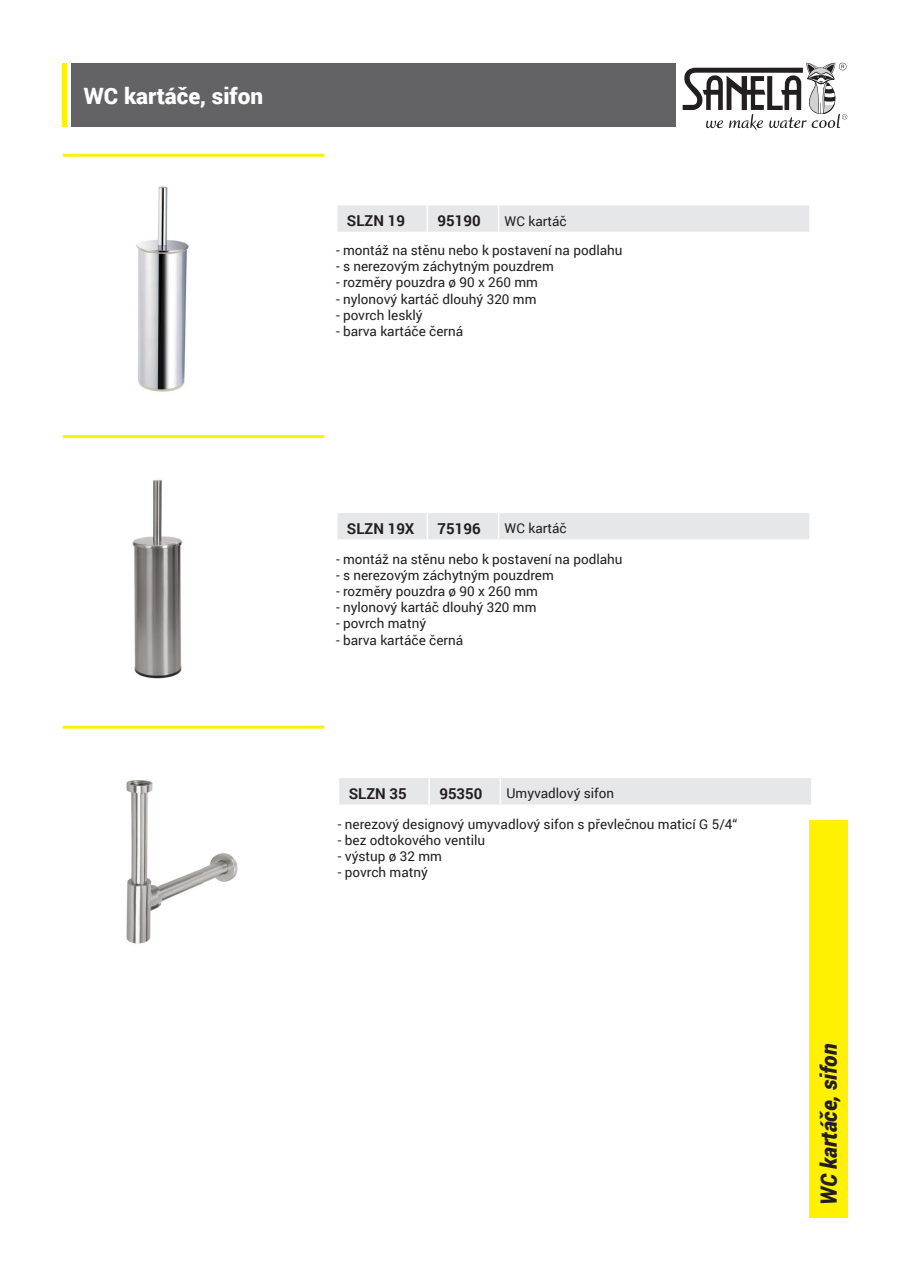
<style>
.page{position:relative;width:910px;height:1280px;background:#fff}
.page>*{position:absolute;margin:0;border:0;box-sizing:border-box;transform-origin:0 0}
.t1{font:900 22.5px "Roboto";color:#fff}
.t2{font:italic 900 22.5px "Roboto";color:#231f20;scale:.95 1}
.t3{font:700 15px "Roboto";color:#231f20}
.t4{font:13.5px "Roboto";color:#231f20}
</style>
<div class="page">
<div style="left:71px;top:63px;width:605px;height:63px;background:#636366"></div>
<div style="left:809px;top:820px;width:38px;height:397px;background:#fff101"></div>
<svg style="left:683px;top:63px;width:164px;height:67px"></svg>
<hr style="left:63px;top:63px;width:4px;height:63px;background:#fff101">
<img style="left:136px;top:186px;width:53px;height:206px">
<div style="left:337px;top:205px;width:472px;height:27px;background:#e6e7e9"></div>
<img style="left:132px;top:479px;width:51px;height:200px">
<div style="left:337px;top:513px;width:472px;height:26px;background:#e6e7e9"></div>
<hr style="left:63px;top:435px;width:261px;height:3px;background:#fff101">
<hr style="left:63px;top:726px;width:261px;height:3px;background:#fff101">
<hr style="left:63px;top:154px;width:261px;height:3px;background:#fff101">
<img style="left:126px;top:780px;width:112px;height:164px">
<div style="left:339px;top:778px;width:472px;height:26px;background:#e6e7e9"></div>
<h1 class="t1" style="left:84px;top:80px;width:181px">WC kartáče, sifon</h1>
<p class="t3" style="left:347px;top:211px;width:60px">SLZN 19</p>
<p class="t3" style="left:438px;top:211px;width:45px">95190</p>
<p class="t4" style="left:505px;top:211px;width:64px">WC kartáč</p>
<p class="t4" style="left:336px;top:241px;width:288px">- montáž na stěnu nebo k postavení na podlahu</p>
<p class="t4" style="left:336px;top:257px;width:219px">- s nerezovým záchytným pouzdrem</p>
<p class="t4" style="left:336px;top:273px;width:204px">- rozměry pouzdra ø 90 x 260 mm</p>
<p class="t4" style="left:336px;top:289px;width:202px">- nylonový kartáč dlouhý 320 mm</p>
<p class="t4" style="left:336px;top:305px;width:88px">- povrch lesklý</p>
<p class="t4" style="left:336px;top:322px;width:129px">- barva kartáče černá</p>
<p class="t3" style="left:347px;top:518px;width:69px">SLZN 19X</p>
<p class="t3" style="left:438px;top:518px;width:45px">75196</p>
<p class="t4" style="left:505px;top:519px;width:64px">WC kartáč</p>
<p class="t4" style="left:336px;top:549px;width:288px">- montáž na stěnu nebo k postavení na podlahu</p>
<p class="t4" style="left:336px;top:565px;width:219px">- s nerezovým záchytným pouzdrem</p>
<p class="t4" style="left:336px;top:582px;width:204px">- rozměry pouzdra ø 90 x 260 mm</p>
<p class="t4" style="left:336px;top:598px;width:202px">- nylonový kartáč dlouhý 320 mm</p>
<p class="t4" style="left:336px;top:614px;width:92px">- povrch matný</p>
<p class="t4" style="left:336px;top:630px;width:129px">- barva kartáče černá</p>
<p class="t3" style="left:349px;top:783px;width:60px">SLZN 35</p>
<p class="t3" style="left:439px;top:783px;width:45px">95350</p>
<p class="t4" style="left:506px;top:784px;width:109px">Umyvadlový sifon</p>
<p class="t4" style="left:338px;top:814px;width:401px">- nerezový designový umyvadlový sifon s převlečnou maticí G 5/4“</p>
<p class="t4" style="left:338px;top:831px;width:149px">- bez odtokového ventilu</p>
<p class="t4" style="left:338px;top:847px;width:106px">- výstup ø 32 mm</p>
<p class="t4" style="left:338px;top:863px;width:92px">- povrch matný</p>
<h1 class="t2" style="left:813px;top:1205px;width:171px;rotate:-90deg">WC kartáče, sifon</h1>
</div>
